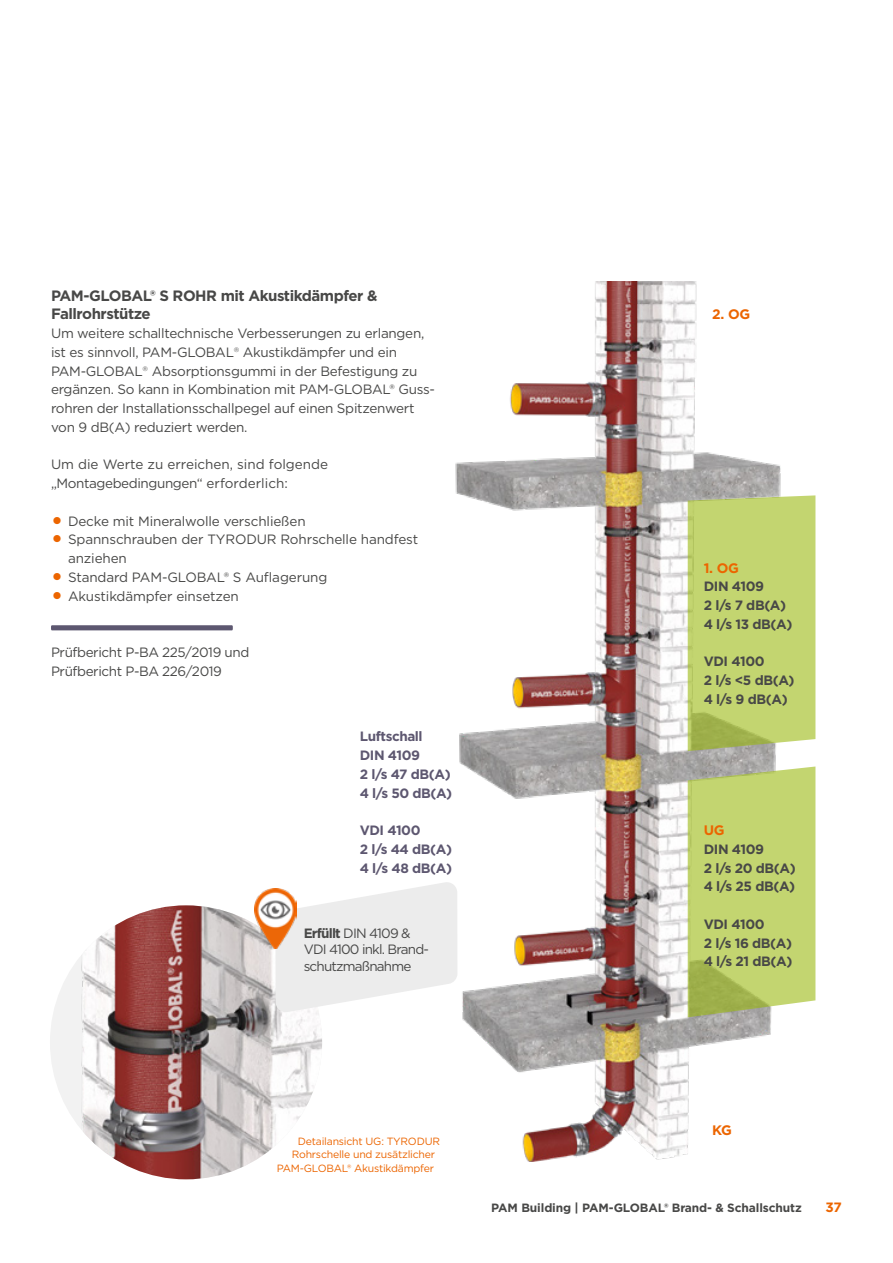
<style>
.page{position:relative;width:893px;height:1263px;background:#fff}
.page>*{position:absolute;margin:0;border:0;box-sizing:border-box;transform-origin:0 0}
.Zwischenüberschrifte{font:700 15px/18.8px "Gotham";letter-spacing:-.03em;color:#484847}
.Sternchentext___Bild{font:700 13.8px "Gotham";letter-spacing:-.02em;color:#ec6500}
.Fließtext{font:13.5px/18.8px "Gotham";letter-spacing:-.02em;color:#484847}
.Sternchentext___Bild-2{font:700 13.5px "Gotham";letter-spacing:-.03em;color:#484847}
.Fließtext-2{font:700 13.5px/18.8px "Gotham";letter-spacing:-.03em;color:#5d5770}
.Fließtext-3{font:13.5px/18.8px "Gotham";color:#484847}
.Fließtext-4{font:13.5px/16.5px "Gotham";letter-spacing:-.06em;color:#484847}
.t1{font:700 13.5px "Gotham";color:#ec6500}
.t2{font:700 12px "Gotham";letter-spacing:-.01em;color:#484847}
.Sternchentext___Bild-3{font:10.5px "Gotham";letter-spacing:-.02em;color:#ec6500}
.s1{font-weight:300}
.s2{font-weight:700;font-size:24px;color:#ec6500}
.s3{font-weight:700}
</style>
<div class="page">
<svg style="left:51px;top:625px;width:182px;height:5px"></svg>
<img style="left:455px;top:282px;width:326px;height:879px">
<img style="left:50px;top:905px;width:272px;height:274px">
<svg style="left:688px;top:766px;width:127px;height:251px;background:#bfd071"></svg>
<svg style="left:688px;top:495px;width:127px;height:256px;background:#c0d270"></svg>
<svg style="left:275px;top:882px;width:182px;height:130px"></svg>
<img style="left:254px;top:888px;width:43px;height:60px">
<p class="Zwischenüberschrifte" style="left:51px;top:286px;width:328px">PAM-GLOBAL® S ROHR mit Akustikdämpfer &amp;<br>Fallrohrstütze</p>
<p class="Fließtext" style="left:51px;top:324px;width:385px">Um weitere schalltechnische Verbesserungen zu erlangen, ist es sinnvoll, PAM-GLOBAL<span class="s1">®</span> Akustikdämpfer und ein PAM-GLOBAL<span class="s1">®</span> Absorptionsgummi in der Befestigung zu ergänzen. So kann in Kombination mit PAM-GLOBAL® Guss&shy;rohren der Installationsschallpegel auf einen Spitzenwert von 9 dB(A) reduziert werden.</p>
<p class="Fließtext-3" style="left:51px;top:455px;width:279px">Um die Werte zu erreichen, sind folgende „Montagebedingungen“ erforderlich:</p>
<p class="Fließtext" style="left:51px;top:511px;width:256px"><span class="s2">•</span> Decke mit Mineralwolle verschließen</p>
<p class="Fließtext" style="left:68px;top:530px;width:352px;text-indent:-17px"><span class="s2">•</span> Spannschrauben der TYRODUR Rohrschelle handfest anziehen</p>
<p class="Fließtext" style="left:51px;top:567px;width:278px"><span class="s2">•</span> Standard PAM-GLOBAL® S Auflagerung</p>
<p class="Fließtext" style="left:51px;top:586px;width:189px"><span class="s2">•</span> Akustikdämpfer einsetzen</p>
<p class="Fließtext" style="left:51px;top:642px;width:200px">Prüfbericht P-BA 225/2019 und<br>Prüfbericht P-BA 226/2019</p>
<p class="Fließtext-2" style="left:360px;top:727px;width:94px">Luftschall<br>DIN 4109<br>2 l/s 47 dB(A)<br>4 l/s 50 dB(A)</p>
<p class="Fließtext-2" style="left:360px;top:821px;width:94px">VDI 4100<br>2 l/s 44 dB(A)<br>4 l/s 48 dB(A)</p>
<p class="Fließtext-4" style="left:304px;top:924px;width:127px"><span class="s3">Erfüllt</span> DIN 4109 &amp;<br>VDI 4100 inkl. Brand&shy;schutzmaßnahme</p>
<p class="Sternchentext___Bild" style="left:712px;top:305px;width:40px">2. OG</p>
<p class="Sternchentext___Bild" style="left:704px;top:559px;width:37px">1. OG</p>
<p class="Sternchentext___Bild-2" style="left:704px;top:578px;width:62px">DIN 4109</p>
<p class="Sternchentext___Bild-2" style="left:704px;top:596px;width:84px">2 l/s 7 dB(A)</p>
<p class="Sternchentext___Bild-2" style="left:704px;top:615px;width:90px">4 l/s 13 dB(A)</p>
<p class="Sternchentext___Bild-2" style="left:704px;top:653px;width:62px">VDI 4100</p>
<p class="Sternchentext___Bild-2" style="left:704px;top:671px;width:92px">2 l/s &lt;5 dB(A)</p>
<p class="Sternchentext___Bild-2" style="left:704px;top:690px;width:85px">4 l/s 9 dB(A)</p>
<p class="Sternchentext___Bild" style="left:704px;top:821px;width:22px">UG</p>
<p class="Sternchentext___Bild-2" style="left:704px;top:840px;width:62px">DIN 4109</p>
<p class="Sternchentext___Bild-2" style="left:704px;top:859px;width:93px">2 l/s 20 dB(A)</p>
<p class="Sternchentext___Bild-2" style="left:704px;top:878px;width:93px">4 l/s 25 dB(A)</p>
<p class="Sternchentext___Bild-2" style="left:704px;top:915px;width:62px">VDI 4100</p>
<p class="Sternchentext___Bild-2" style="left:704px;top:934px;width:90px">2 l/s 16 dB(A)</p>
<p class="Sternchentext___Bild-2" style="left:704px;top:953px;width:90px">4 l/s 21 dB(A)</p>
<p class="Sternchentext___Bild-3" style="left:298px;top:1134px;width:144px">Detailansicht UG: TYRODUR</p>
<p class="Sternchentext___Bild-3" style="left:292px;top:1147px;width:145px">Rohrschelle und zusätzlicher</p>
<p class="Sternchentext___Bild-3" style="left:277px;top:1161px;width:159px">PAM-GLOBAL® Akustikdämpfer</p>
<p class="Sternchentext___Bild" style="left:712px;top:1121px;width:21px">KG</p>
<p class="t2" style="left:491px;top:1200px;width:312px">PAM Building | PAM-GLOBAL® Brand- &amp; Schallschutz</p>
<p class="t1" style="left:825px;top:1198px;width:18px">37</p>
</div>
